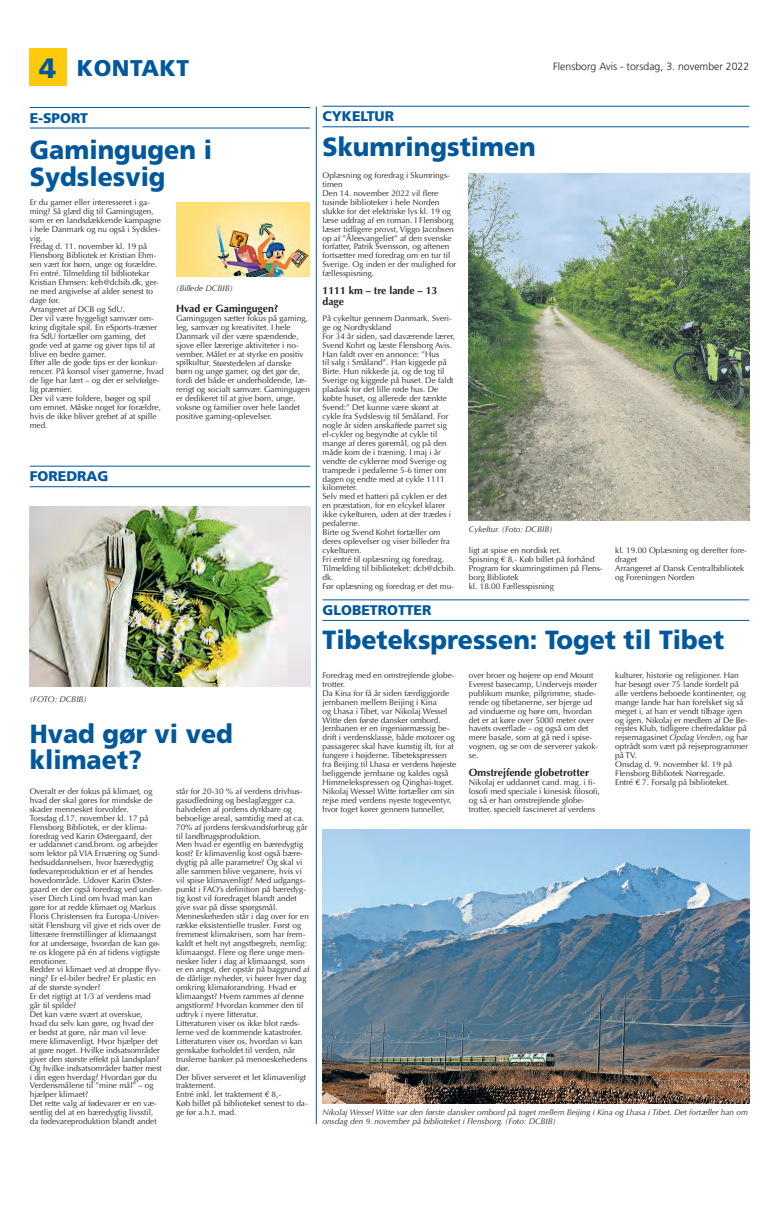
<style>
.page{position:relative;width:779px;height:1208px;background:#fff}
.page>*{position:absolute;margin:0;border:0;box-sizing:border-box;transform-origin:0 0}
.t1{font:900 26.25px/26.8px "Frutiger";color:#01589c;scale:.95 1}
.t2{font:900 22.75px "Frutiger";letter-spacing:.02em;color:#01589c}
.t3{font:900 14px "Frutiger";color:#01589c}
.t4{font:700 10.5px/10.7px "Optima";color:#231f20}
.t5{font:300 10.5px "Frutiger";color:#231f20}
.t6{font:8.22px/8.9px "Optima";color:#231f20}
.t7{font:italic 8.22px/8.9px "Optima";color:#231f20}
.s1{font-size:28px}
.s2{font-style:italic}
</style>
<div class="page">
<div style="left:30px;top:48px;width:37px;height:38px;background:#feca0a"></div>
<img style="left:322px;top:829px;width:427px;height:274px">
<hr style="left:322px;top:599px;width:427px;height:1px;background:#01589c">
<hr style="left:322px;top:620px;width:427px;height:1px;background:#01589c">
<hr style="left:322px;top:106px;width:427px;height:1px;background:#01589c">
<hr style="left:322px;top:126px;width:427px;height:1px;background:#01589c">
<hr style="left:30px;top:107px;width:280px;height:1px;background:#01589c">
<hr style="left:30px;top:128px;width:280px;height:1px;background:#01589c">
<img style="left:176px;top:202px;width:134px;height:74px">
<hr style="left:30px;top:466px;width:280px;height:1px;background:#01589c">
<hr style="left:30px;top:486px;width:280px;height:1px;background:#01589c">
<img style="left:30px;top:506px;width:280px;height:180px">
<img style="left:469px;top:174px;width:280px;height:347px">
<hr style="left:316px;top:107px;width:1px;height:1017px;background:#01589c">
<h2 class="t2" style="left:39px;top:54px;width:151px"><span class="s1">4</span> KONTAKT</h2>
<p class="t5" style="left:553px;top:60px;width:197px">Flensborg Avis - torsdag, 3. november 2022</p>
<h3 class="t3" style="left:30px;top:109px;width:60px">E-SPORT</h3>
<h1 class="t1" style="left:30px;top:137px;width:193px">Gamingugen i<br>Sydslesvig</h1>
<p class="t6" style="left:30px;top:198px;width:135px">Er du gamer eller interesseret i ga&shy;ming? Så glæd dig til Gamingugen, som er en landsdækkende kampagne i hele Danmark og nu også i Sydsles&shy;vig.<br>Fredag d. 11. november kl. 19 på<br>Flensborg Bibliotek er Kristian Ehm&shy;sen vært for børn, unge og forældre.<br>Fri entré. Tilmelding til bibliotekar<br>Kristian Ehmsen: keh@dcbib.dk, ger&shy;ne med angivelse af alder senest to dage før.<br>Arrangeret af DCB og SdU.<br>Der vil være hyggeligt samvær om&shy;kring digitale spil. En eSports-træner fra SdU fortæller om gaming, det gode ved at game og giver tips til at blive en bedre gamer.<br>Efter alle de gode tips er der konkur&shy;rencer. På konsol viser gamerne, hvad de lige har lært – og der er selvfølge&shy;lig præmier.<br>Der vil være foldere, bøger og spil om emnet. Måske noget for forældre, hvis de ikke bliver grebet af at spille med.</p>
<p class="t7" style="left:176px;top:284px;width:58px">(Billede DCBIB)</p>
<p class="t4" style="left:176px;top:303px;width:104px">Hvad er Gamingugen?</p>
<p class="t6" style="left:176px;top:314px;width:135px">Gamingugen sætter fokus på gaming, leg, samvær og kreativitet. I hele Danmark vil der være spændende, sjove eller lærerige aktiviteter i no&shy;vember. Målet er at styrke en positiv spilkultur. Størstedelen af danske børn og unge gamer, og det gør de, fordi det både er underholdende, læ&shy;rerigt og socialt samvær. Gamingugen er dedikeret til at give børn, unge, voksne og familier over hele landet positive gaming-oplevelser.</p>
<h3 class="t3" style="left:30px;top:468px;width:80px">FOREDRAG</h3>
<p class="t7" style="left:30px;top:694px;width:59px">(FOTO: DCBIB)</p>
<h1 class="t1" style="left:30px;top:720px;width:215px">Hvad gør vi ved klimaet?</h1>
<p class="t6" style="left:30px;top:787px;width:134px">Overalt er der fokus på klimaet, og hvad der skal gøres for mindske de skader mennesket forvolder.<br>Torsdag d.17. november kl. 17 på Flensborg Bibliotek, er der klima&shy;foredrag ved Karin Østergaard, der<br>er uddannet cand.brom. og arbejder som lektor på VIA Ernæring og Sund&shy;hedsuddannelsen, hvor bæredygtig fødevareproduktion er et af hendes hovedområde. Udover Karin Øster&shy;gaard er der også foredrag ved under&shy;viser Dirch Lind om hvad man kan gøre for at redde klimaet og Markus Floris Christensen fra Europa-Univer&shy;sität Flensburg vil give et rids over de litterære fremstillinger af klimaangst for at undersøge, hvordan de kan gø&shy;re os klogere på én af tidens vigtigste emotioner.<br>Redder vi klimaet ved at droppe flyv&shy;ning? Er el-biler bedre? Er plastic en af de største synder?<br>Er det rigtigt at 1/3 af verdens mad går til spilde?<br>Det kan være svært at overskue, hvad du selv kan gøre, og hvad der er bedst at gøre, når man vil leve mere klimavenligt. Hvor hjælper det at gøre noget. Hvilke indsatsområder giver den største effekt på landsplan?<br>Og hvilke indsatsområder batter mest i din egen hverdag? Hvordan gør du Verdensmålene til ”mine mål” – og hjælper klimaet?<br>Det rette valg af fødevarer er en væ&shy;sentlig del at en bæredygtig livsstil, da fødevareproduktion blandt andet</p>
<p class="t6" style="left:176px;top:787px;width:135px">står for 20-30 % af verdens drivhus&shy;gasudledning og beslaglægger ca. halvdelen af jordens dyrkbare og beboelige areal, samtidig med at ca.<br>70% af jordens ferskvandsforbrug går til landbrugsproduktion.<br>Men hvad er egentlig en bæredygtig kost? Er klimavenlig kost også bære&shy;dygtig på alle parametre? Og skal vi alle sammen blive veganere, hvis vi vil spise klimavenligt? Med udgangs&shy;punkt i FAO’s definition på bæredyg&shy;tig kost vil foredraget blandt andet give svar på disse spørgsmål.<br>Menneskeheden står i dag over for en række eksistentielle trusler. Først og fremmest klimakrisen, som har frem&shy;kaldt et helt nyt angstbegreb, nemlig: klimaangst. Flere og flere unge men&shy;nesker lider i dag af klimaangst, som er en angst, der opstår på baggrund af de dårlige nyheder, vi hører hver dag omkring klimaforandring. Hvad er klimaangst? Hvem rammes af denne angstform? Hvordan kommer den til udtryk i nyere litteratur.<br>Litteraturen viser os ikke blot ræds&shy;lerne ved de kommende katastrofer.<br>Litteraturen viser os, hvordan vi kan genskabe forholdet til verden, når truslerne banker på menneskehedens dør.<br>Der bliver serveret et let klimavenligt traktement.<br>Entré inkl. let traktement € 8,-<br>Køb billet på biblioteket senest to da&shy;ge før a.h.t. mad.</p>
<h3 class="t3" style="left:322px;top:108px;width:73px">CYKELTUR</h3>
<h1 class="t1" style="left:322px;top:133px;width:226px">Skumringstimen</h1>
<p class="t6" style="left:322px;top:171px;width:135px">Oplæsning og foredrag i Skumrings&shy;timen<br>Den 14. november 2022 vil flere tusinde biblioteker i hele Norden slukke for det elektriske lys kl. 19 og læse uddrag af en roman. I Flensborg læser tidligere provst, Viggo Jacobsen op af ”Åleevangeliet” af den svenske forfatter, Patrik Svensson, og aftenen fortsætter med foredrag om en tur til<br>Sverige. Og inden er der mulighed for fællesspisning.</p>
<p class="t4" style="left:322px;top:285px;width:116px">1111 km – tre lande – 13 dage</p>
<p class="t6" style="left:322px;top:314px;width:135px">På cykeltur gennem Danmark, Sveri&shy;ge og Nordtyskland<br>For 34 år siden, sad daværende lærer,<br>Svend Kohrt og læste Flensborg Avis.<br>Han faldt over en annonce: ”Hus<br>til salg i Småland”. Han kiggede på<br>Birte. Hun nikkede ja, og de tog til<br>Sverige og kiggede på huset. De faldt pladask for det lille røde hus. De købte huset, og allerede der tænkte<br>Svend:” Det kunne være skønt at cykle fra Sydslesvig til Småland. For nogle år siden anskaffede parret sig el-cykler og begyndte at cykle til mange af deres gøremål, og på den måde kom de i træning. I maj i år vendte de cyklerne mod Sverige og trampede i pedalerne 5-6 timer om dagen og endte med at cykle 1111 kilometer.<br>Selv med et batteri på cyklen er det en præstation, for en elcykel klarer ikke cykelturen, uden at der trædes i pedalerne.<br>Birte og Svend Kohrt fortæller om deres oplevelser og viser billeder fra cykelturen.<br>Fri entré til oplæsning og foredrag.<br>Tilmelding til biblioteket: dcb@dcbib. dk.<br>Før oplæsning og foredrag er det mu-</p>
<p class="t7" style="left:469px;top:525px;width:85px">Cykeltur. (Foto: DCBIB)</p>
<p class="t6" style="left:469px;top:546px;width:135px">ligt at spise en nordisk ret.<br>Spisning € 8,- Køb billet på forhånd<br>Program for skumringstimen på Flens&shy;borg Bibliotek<br>kl. 18.00 Fællesspisning</p>
<p class="t6" style="left:615px;top:546px;width:133px">kl. 19.00 Oplæsning og derefter fore&shy;draget<br>Arrangeret af Dansk Centralbibliotek og Foreningen Norden</p>
<h3 class="t3" style="left:322px;top:602px;width:110px">GLOBETROTTER</h3>
<h1 class="t1" style="left:322px;top:627px;width:424px">Tibetekspressen: Toget til Tibet</h1>
<p class="t6" style="left:322px;top:671px;width:135px">Foredrag med en omstrejfende globe&shy;trotter.<br>Da Kina for få år siden færdiggjorde jernbanen mellem Beijing i Kina<br>og Lhasa i Tibet, var Nikolaj Wessel Witte den første dansker ombord.<br>Jernbanen er en ingeniørmæssig be&shy;drift i verdensklasse, både motorer og passagerer skal have kunstig ilt, for at fungere i højderne. Tibetekspressen fra Beijing til Lhasa er verdens højeste beliggende jernbane og kaldes også Himmelekspressen og Qinghai-toget.<br>Nikolaj Wessel Witte fortæller om sin rejse med verdens nyeste togeventyr, hvor toget kører gennem tunneller,</p>
<p class="t6" style="left:469px;top:671px;width:131px">over broer og højere op end Mount<br>Everest basecamp, Undervejs møder publikum munke, pilgrimme, stude&shy;rende og tibetanerne, ser bjerge ud ad vinduerne og høre om, hvordan det er at køre over 5000 meter over havets overflade – og også om det mere basale, som at gå ned i spise&shy;vognen, og se om de serverer yakok&shy;se.</p>
<p class="t4" style="left:469px;top:767px;width:122px">Omstrejfende globetrotter</p>
<p class="t6" style="left:469px;top:778px;width:133px">Nikolaj er uddannet cand. mag. i fi&shy;losofi med speciale i kinesisk filosofi, og så er han omstrejfende globe&shy;trotter, specielt fascineret af verdens</p>
<p class="t6" style="left:615px;top:671px;width:134px">kulturer, historie og religioner. Han har besøgt over 75 lande fordelt på alle verdens beboede kontinenter, og mange lande har han forelsket sig så meget i, at han er vendt tilbage igen og igen. Nikolaj er medlem af De Be&shy;rejstes Klub, tidligere chefredaktør på rejsemagasinet <span class="s2">Opdag Verden</span>, og har optrådt som vært på rejseprogrammer på TV.<br>Onsdag d. 9. november kl. 19 på Flensborg Bibliotek Nørregade.<br>Entré € 7. Forsalg på biblioteket.</p>
<p class="t7" style="left:322px;top:1108px;width:427px">Nikolaj Wessel Witte var den første dansker ombord på toget mellem Beijing i Kina og Lhasa i Tibet. Det fortæller han om onsdag den 9. november på biblioteket i Flensborg. (Foto: DCBIB)</p>
</div>
